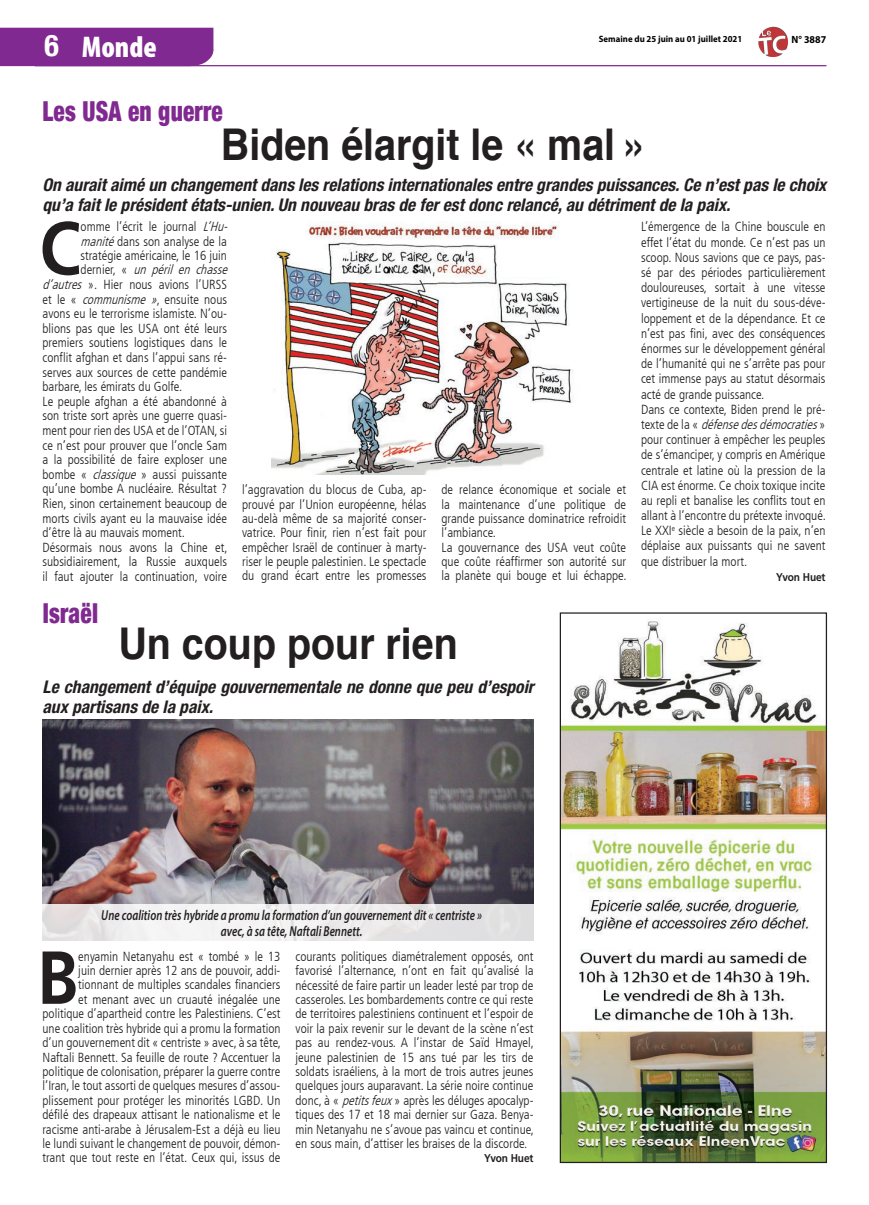
<style>
.page{position:relative;width:869px;height:1205px;background:#fff}
.page>*{position:absolute;margin:0;border:0;box-sizing:border-box;transform-origin:0 0}
._6_-_TEXTE{font:700 74.88px "Frutiger LT Std";color:#231f20;scale:.9 1}
._3_-_TITRE{font:700 43.75px "Helvetica";color:#231f20;scale:.9 1}
.t1{font:900 condensed 30px "Myriad Pro";color:#fff}
.t2{font:700 condensed 30px "Helvetica Neue";color:#fff}
._2_-_SURTITRE{font:900 condensed 27.5px "Helvetica Neue";letter-spacing:.01em;color:#802990;scale:.85 1}
._2_-_SURTITRE-2{font:italic 700 condensed 17.5px/20px "Helvetica Neue LT Std";color:#231f20}
._5_-_CHAPO{font:italic 700 condensed 17.5px/20px "Helvetica Neue LT Std";color:#231f20}
._9_-_LEGENDE_PHOTO{font:italic 600 14.5px/16.4px "Myriad Pro";color:#231f20;text-align:center;scale:.76 1}
._6_-_TEXTE-2{font:300 condensed 13.12px/14.4px "Frutiger LT";color:#231f20;text-align:justify}
._6_-_TEXTE-3{font:italic 300 condensed 13.12px "Frutiger LT";color:#231f20}
._8_-_SIGNATURE{font:700 11.25px "Frutiger LT Std";letter-spacing:-.01em;color:#231f20;scale:.9 1}
.t3{font:700 10.5px "Myriad Pro";color:#000;scale:.95 1}
.t4{font:700 9.12px "Myriad Pro";color:#000;scale:.95 1}
.s1{font-style:italic}
.s2{font-style:normal}
</style>
<div class="page">
<img style="left:758px;top:26px;width:29px;height:30px">
<div style="left:0;top:28px;width:215px;height:39px;background:#802990"></div>
<hr style="left:35px;top:65px;width:791px;height:1px;background:#802990">
<img style="left:271px;top:221px;width:302px;height:254px">
<img style="left:43px;top:720px;width:490px;height:184px">
<svg style="left:42px;top:904px;width:492px;height:37px;fill:#edeced"></svg>
<img style="left:561px;top:621px;width:263px;height:540px">
<div style="left:559px;top:612px;width:267px;height:551px;border:1px solid #231f20"></div>
<p class="t2" style="left:44px;top:21px;width:16px">6</p>
<p class="t1" style="left:82px;top:27px;width:76px">Monde</p>
<p class="t4" style="left:598px;top:33px;width:152px">Semaine du 25 juin au 01 juillet 2021</p>
<p class="t3" style="left:791px;top:33px;width:38px">N° 3887</p>
<p class="_2_-_SURTITRE" style="left:43px;top:88px;width:213px">Les USA en guerre</p>
<p class="_3_-_TITRE" style="left:221px;top:110px;width:476px">Biden élargit le « mal »</p>
<p class="_2_-_SURTITRE-2" style="left:43px;top:175px;width:785px">On aurait aimé un changement dans les relations internationales entre grandes puissances. Ce n’est pas le choix qu’a fait le président états-unien. Un nouveau bras de fer est donc relancé, au détriment de la paix.</p>
<p class="_6_-_TEXTE" style="left:39px;top:204px;width:47px">C</p>
<p class="_6_-_TEXTE-2" style="left:81px;top:220px;width:152px">omme l’écrit le journal <span class="s1">L’Hu-</span></p>
<p class="_6_-_TEXTE-2" style="left:640px;top:219px;width:186px;line-height:15.2px">L’émergence de la Chine bouscule en effet l’état du monde. Ce n’est pas un scoop. Nous savions que ce pays, pas&shy;sé par des périodes particulièrement douloureuses, sortait à une vitesse vertigineuse de la nuit du sous-déve&shy;loppement et de la dépendance. Et ce n’est pas fini, avec des conséquences énormes sur le développement général de l’humanité qui ne s’arrête pas pour cet immense pays au statut désormais acté de grande puissance.</p>
<p class="_6_-_TEXTE-2" style="left:640px;top:402px;width:186px;line-height:15.2px">Dans ce contexte, Biden prend le pré&shy;t e x t e d e l a « <span class="s1">défensedesdémocraties</span> » pour continuer à empêcher les peuples de s’émanciper, y compris en Amérique centrale et latine où la pression de la CIA est énorme. Ce choix toxique incite au repli et banalise les conflits tout en allant à l’encontre du prétexte invoqué.<br>Le XXI<sup>e</sup> siècle a besoin de la paix, n’en déplaise aux puissants qui ne savent que distribuer la mort.</p>
<p class="_8_-_SIGNATURE" style="left:775px;top:570px;width:56px">Yvon Huet</p>
<p class="_6_-_TEXTE-2" style="left:81px;top:234px;width:148px"><span class="s1">manité</span>dans son analyse de la</p>
<p class="_6_-_TEXTE-2" style="left:81px;top:249px;width:148px">stratégie américaine, le 16 juin</p>
<p class="_6_-_TEXTE-3" style="left:81px;top:262px;width:152px"><span class="s2">d e r n i e r, «</span> un péril en chasse</p>
<p class="_6_-_TEXTE-2" style="left:43px;top:277px;width:186px"><span class="s1">d’autres</span> ». Hier nous avions l’URSS</p>
<p class="_6_-_TEXTE-2" style="left:43px;top:292px;width:186px">et le « <span class="s1">communisme»</span>, ensuite nous</p>
<p class="_6_-_TEXTE-2" style="left:43px;top:307px;width:186px">avons eu le terrorisme islamiste. N’ou-</p>
<p class="_6_-_TEXTE-2" style="left:43px;top:321px;width:186px">blions pas que les USA ont été leurs</p>
<p class="_6_-_TEXTE-2" style="left:43px;top:336px;width:186px">premiers soutiens logistiques dans le</p>
<p class="_6_-_TEXTE-2" style="left:43px;top:350px;width:186px">conflit afghan et dans l’appui sans ré-</p>
<p class="_6_-_TEXTE-2" style="left:43px;top:365px;width:186px">serves aux sources de cette pandémie</p>
<p class="_6_-_TEXTE-2" style="left:43px;top:380px;width:141px">barbare, les émirats du Golfe.</p>
<p class="_6_-_TEXTE-2" style="left:43px;top:394px;width:186px">Le peuple afghan a été abandonné à son triste sort après une guerre quasi&shy;ment pour rien des USA et de l’OTAN, si ce n’est pour prouver que l’oncle Sam a la possibilité de faire exploser une bombe « <span class="s1">classique</span>» aussi puissante qu’une bombe A nucléaire. Résultat ?<br>Rien, sinon certainement beaucoup de morts civils ayant eu la mauvaise idée d’être là au mauvais moment.</p>
<p class="_6_-_TEXTE-2" style="left:43px;top:540px;width:186px">Désormais nous avons la Chine et, subsidiairement, la Russie auxquels il faut ajouter la continuation, voire</p>
<p class="_6_-_TEXTE-2" style="left:242px;top:483px;width:186px">l’aggravation du blocus de Cuba, ap&shy;prouvé par l’Union européenne, hélas au-delà même de sa majorité conser&shy;vatrice. Pour finir, rien n’est fait pour empêcher Israël de continuer à marty&shy;riser le peuple palestinien. Le spectacle du grand écart entre les promesses</p>
<p class="_6_-_TEXTE-2" style="left:441px;top:483px;width:186px">de relance économique et sociale et la maintenance d’une politique de grande puissance dominatrice refroidit l’ambiance.</p>
<p class="_6_-_TEXTE-2" style="left:441px;top:540px;width:186px">La gouvernance des USA veut coûte que coûte réaffirmer son autorité sur la planète qui bouge et lui échappe.</p>
<p class="_2_-_SURTITRE" style="left:43px;top:591px;width:67px">Israël</p>
<p class="_3_-_TITRE" style="left:118px;top:608px;width:378px">Un coup pour rien</p>
<p class="_5_-_CHAPO" style="left:43px;top:677px;width:492px">Le changement d’équipe gouvernementale ne donne que peu d’espoir aux partisans de la paix.</p>
<p class="_9_-_LEGENDE_PHOTO" style="left:101px;top:906px;width:502px">Une coalition très hybride a promu la formation d’un gouvernement dit « centriste » avec, à sa tête, Naftali Bennett.</p>
<p class="_6_-_TEXTE-2" style="left:43px;top:949px;width:240px;text-align:right">enyamin Netanyahu est « tombé » le 13<br>juin dernier après 12 ans de pouvoir, addi&shy;tionnant de multiples scandales financiers<br>et menant avec un cruauté inégalée une politique d’apartheid contre les Palestiniens. C’est une coalition très hybride qui a promu la formation d’un gouvernement dit « centriste » avec, à sa tête, Naftali Bennett. Sa feuille de route ? Accentuer la politique de colonisation, préparer la guerre contre l’Iran, le tout assorti de quelques mesures d’assou&shy;plissement pour protéger les minorités LGBD. Un défilé des drapeaux attisant le nationalisme et le racisme anti-arabe à Jérusalem-Est a déjà eu lieu le lundi suivant le changement de pouvoir, démon&shy;trant que tout reste en l’état. Ceux qui, issus de</p>
<p class="_6_-_TEXTE-2" style="left:295px;top:949px;width:240px">courants politiques diamétralement opposés, ont favorisé l’alternance, n’ont en fait qu’avalisé la nécessité de faire partir un leader lesté par trop de casseroles. Les bombardements contre ce qui reste de territoires palestiniens continuent et l’espoir de voir la paix revenir sur le devant de la scène n’est pas au rendez-vous. A l’instar de Saïd Hmayel, jeune palestinien de 15 ans tué par les tirs de soldats israéliens, à la mort de trois autres jeunes quelques jours auparavant. La série noire continue donc, à « <span class="s1">petitsfeux</span>» après les déluges apocalyp&shy;tiques des 17 et 18 mai dernier sur Gaza. Benya&shy;min Netanyahu ne s’avoue pas vaincu et continue, en sous main, d’attiser les braises de la discorde.</p>
<p class="_6_-_TEXTE" style="left:37px;top:934px;width:47px">B</p>
<p class="_8_-_SIGNATURE" style="left:484px;top:1152px;width:56px">Yvon Huet</p>
</div>
